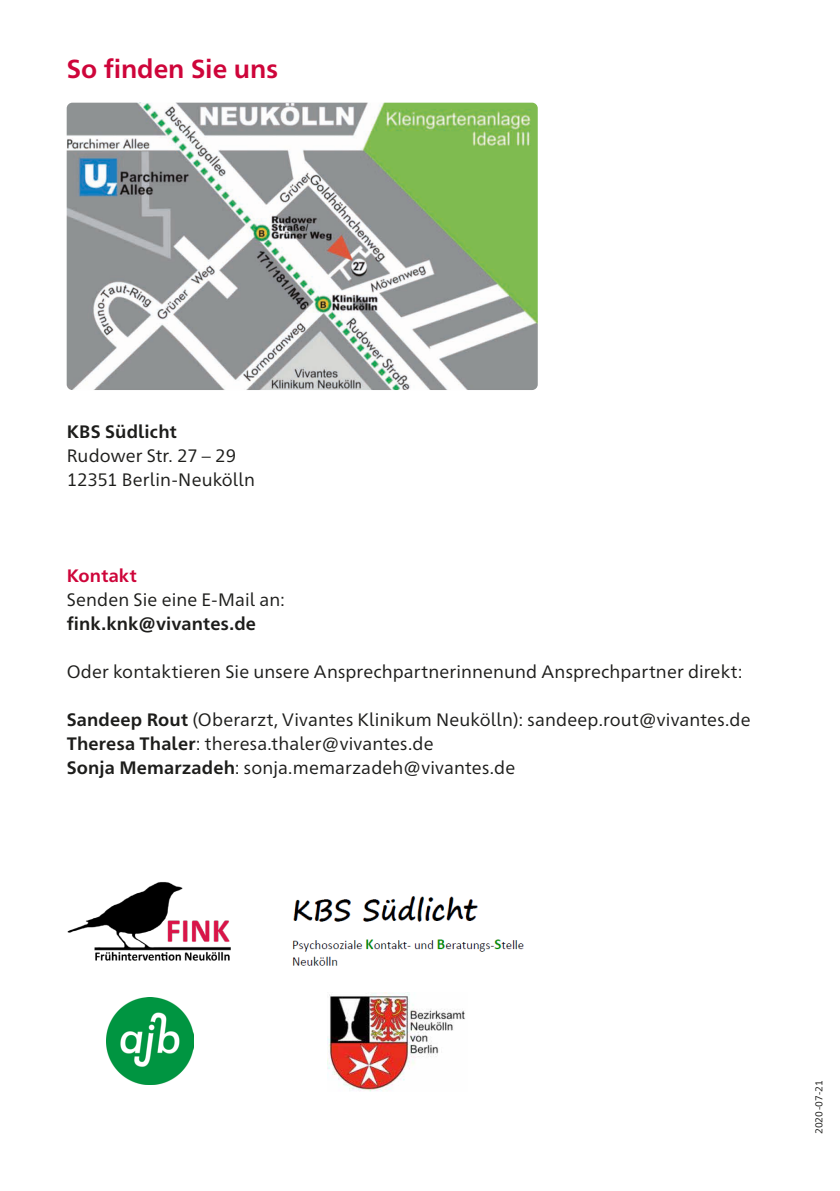
<style>
.page{position:relative;width:840px;height:1191px;background:#fff}
.page>*{position:absolute;margin:0;border:0;box-sizing:border-box;transform-origin:0 0}
.t1{font:700 26px "Frutiger Neue 1450 Pro";letter-spacing:-.005em;color:#ce053a}
.t2{font:18px/24px "Frutiger Neue 1450 Pro";letter-spacing:.01em;color:#1d1d1b}
.t3{font:700 18px "Frutiger Neue 1450 Pro";letter-spacing:.005em;color:#1d1d1b}
.t4{font:700 18px "Frutiger Neue 1450 Pro";letter-spacing:.01em;color:#ce053a}
.t5{font:10px "Frutiger Neue 1450 Pro";letter-spacing:.005em;color:#1d1d1b}
.s1{font-weight:700}
</style>
<div class="page">
<img style="left:67px;top:103px;width:470px;height:287px">
<img style="left:67px;top:882px;width:164px;height:79px">
<img style="left:328px;top:992px;width:137px;height:99px">
<img style="left:292px;top:896px;width:232px;height:70px">
<img style="left:106px;top:997px;width:88px;height:87px">
<h1 class="t1" style="left:67px;top:50px;width:213px">So finden Sie uns</h1>
<p class="t3" style="left:67px;top:419px;width:112px">KBS Südlicht</p>
<p class="t2" style="left:67px;top:442px;width:190px">Rudower Str. 27 – 29<br>12351 Berlin-Neukölln</p>
<p class="t4" style="left:67px;top:563px;width:71px">Kontakt</p>
<p class="t2" style="left:67px;top:586px;width:220px">Senden Sie eine E-Mail an:</p>
<p class="t3" style="left:67px;top:611px;width:191px">fink.knk@vivantes.de</p>
<p class="t2" style="left:67px;top:658px;width:677px">Oder kontaktieren Sie unsere Ansprechpartnerinnenund Ansprechpartner direkt:</p>
<p class="t2" style="left:67px;top:706px;width:685px"><span class="s1">Sandeep Rout</span> (Oberarzt, Vivantes Klinikum Neukölln): sandeep.rout@vivantes.de<br><span class="s1">Theresa Thaler</span>: theresa.thaler@vivantes.de<br><span class="s1">Sonja Memarzadeh</span>: sonja.memarzadeh@vivantes.de</p>
<p class="t5" style="left:811px;top:1134px;width:55px;rotate:-90deg">2020-07-21</p>
</div>
